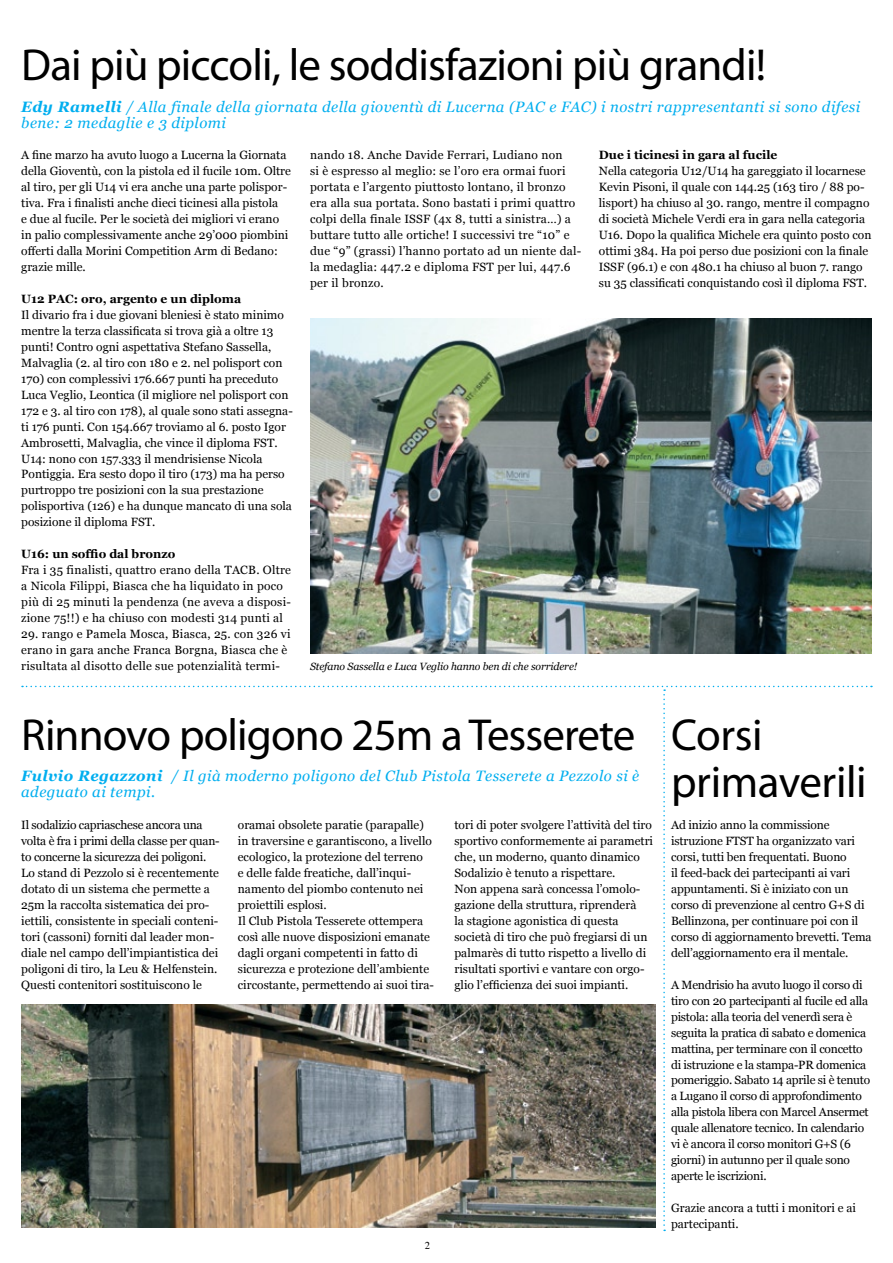
<style>
.page{position:relative;width:893px;height:1263px;background:#fff}
.page>*{position:absolute;margin:0;border:0;box-sizing:border-box;transform-origin:0 0}
.t1{font:45px/47.8px "Myriad Pro";letter-spacing:-.02em;color:#000}
.t2{font:italic 15px/15.9px "Georgia";letter-spacing:.03em;color:#00aeef}
.t3{font:12px/15.9px "Georgia";color:#000}
.t4{font:12px/15.9px "Georgia";letter-spacing:.02em;color:#000}
.t5{font:12px/15.9px "Georgia";letter-spacing:-.02em;color:#000}
.t6{font:700 12px "Georgia";color:#000}
.t7{font:italic 10.5px "Georgia";letter-spacing:-.01em;color:#000}
.t8{font:10.5px "Times";color:#000}
.s1{font-weight:700}
</style>
<div class="page">
<svg style="left:22px;top:686px;width:850px;height:545px"></svg>
<img style="left:310px;top:319px;width:562px;height:335px">
<img style="left:21px;top:1005px;width:634px;height:223px">
<h1 class="t1" style="left:21px;top:40px;width:746px">Dai più piccoli, le soddisfazioni più grandi!</h1>
<p class="t2" style="left:21px;top:99px;width:840px"><span class="s1">Edy Ramelli</span> / Alla finale della giornata della gioventù di Lucerna (PAC e FAC) i nostri rappresentanti si sono difesi bene: 2 medaglie e 3 diplomi</p>
<p class="t4" style="left:310px;top:148px;width:273px">nando 18. Anche Davide Ferrari, Ludiano non<br>si è espresso al meglio: se l’oro era ormai fuori portata e l’argento piuttosto lontano, il bronzo era alla sua portata. Sono bastati i primi quattro colpi della finale ISSF (4x 8, tutti a sinistra…) a buttare tutto alle ortiche! I successivi tre “10” e due “9” (grassi) l’hanno portato ad un niente dal&shy;la medaglia: 447.2 e diploma FST per lui, 447.6 per il bronzo.</p>
<p class="t3" style="left:21px;top:148px;width:271px">A fine marzo ha avuto luogo a Lucerna la Giornata della Gioventù, con la pistola ed il fucile 10m. Oltre al tiro, per gli U14 vi era anche una parte polispor&shy;tiva. Fra i finalisti anche dieci ticinesi alla pistola<br>e due al fucile. Per le società dei migliori vi erano in palio complessivamente anche 29’000 piombini offerti dalla Morini Competition Arm di Bedano: grazie mille.</p>
<p class="t6" style="left:21px;top:291px;width:221px">U12 PAC: oro, argento e un diploma</p>
<p class="t3" style="left:21px;top:307px;width:273px">Il divario fra i due giovani bleniesi è stato minimo mentre la terza classificata si trova già a oltre 13 punti! Contro ogni aspettativa Stefano Sassella, Malvaglia (2. al tiro con 180 e 2. nel polisport con 170) con complessivi 176.667 punti ha preceduto Luca Veglio, Leontica (il migliore nel polisport con 172 e 3. al tiro con 178), al quale sono stati assegna&shy;ti 176 punti. Con 154.667 troviamo al 6. posto Igor Ambrosetti, Malvaglia, che vince il diploma FST.<br>U14: nono con 157.333 il mendrisiense Nicola Pontiggia. Era sesto dopo il tiro (173) ma ha perso purtroppo tre posizioni con la sua prestazione polisportiva (126) e ha dunque mancato di una sola posizione il diploma FST.</p>
<p class="t6" style="left:21px;top:546px;width:156px">U16: un soffio dal bronzo</p>
<p class="t4" style="left:21px;top:562px;width:271px">Fra i 35 finalisti, quattro erano della TACB. Oltre a Nicola Filippi, Biasca che ha liquidato in poco più di 25 minuti la pendenza (ne aveva a disposi&shy;zione 75!!) e ha chiuso con modesti 314 punti al</p>
<p class="t4" style="left:21px;top:626px;width:271px">29. rango e Pamela Mosca, Biasca, 25. con 326 vi erano in gara anche Franca Borgna, Biasca che è risultata al disotto delle sue potenzialità termi-</p>
<p class="t6" style="left:599px;top:148px;width:180px">Due i ticinesi in gara al fucile</p>
<p class="t3" style="left:599px;top:164px;width:274px">Nella categoria U12/U14 ha gareggiato il locarnese Kevin Pisoni, il quale con 144.25 (163 tiro / 88 po&shy;lisport) ha chiuso al 30. rango, mentre il compagno di società Michele Verdi era in gara nella categoria U16. Dopo la qualifica Michele era quinto posto con ottimi 384. Ha poi perso due posizioni con la finale ISSF (96.1) e con 480.1 ha chiuso al buon 7. rango su 35 classificati conquistando così il diploma FST.</p>
<p class="t7" style="left:310px;top:659px;width:269px">Stefano Sassella e Luca Veglio hanno ben di che sorridere!</p>
<h1 class="t1" style="left:21px;top:710px;width:616px">Rinnovo poligono 25m a Tesserete</h1>
<p class="t2" style="left:21px;top:768px;width:620px"><span class="s1">Fulvio Regazzoni</span> / Il già moderno poligono del Club Pistola Tesserete a Pezzolo si è adeguato ai tempi.</p>
<p class="t3" style="left:238px;top:817px;width:198px">oramai obsolete paratie (parapalle) in traversine e garantiscono, a livello ecologico, la protezione del terreno<br>e delle falde freatiche, dall’inqui&shy;namento del piombo contenuto nei proiettili esplosi.<br>Il Club Pistola Tesserete ottempera così alle nuove disposizioni emanate dagli organi competenti in fatto di sicurezza e protezione dell’ambiente circostante, permettendo ai suoi tira-</p>
<p class="t3" style="left:671px;top:817px;width:202px">Ad inizio anno la commissione istruzione FTST ha organizzato vari corsi, tutti ben frequentati. Buono<br>il feed-back dei partecipanti ai vari appuntamenti. Si è iniziato con un corso di prevenzione al centro G+S di Bellinzona, per continuare poi con il corso di aggiornamento brevetti. Tema dell’aggiornamento era il mentale.</p>
<h1 class="t1" style="left:671px;top:710px;width:197px">Corsi primaverili</h1>
<p class="t3" style="left:454px;top:817px;width:200px">tori di poter svolgere l’attività del tiro sportivo conformemente ai parametri che, un moderno, quanto dinamico Sodalizio è tenuto a rispettare.<br>Non appena sarà concessa l’omolo&shy;gazione della struttura, riprenderà<br>la stagione agonistica di questa società di tiro che può fregiarsi di un palmarès di tutto rispetto a livello di risultati sportivi e vantare con orgo&shy;glio l’efficienza dei suoi impianti.</p>
<p class="t3" style="left:21px;top:817px;width:200px">Il sodalizio capriaschese ancora una volta è fra i primi della classe per quan&shy;to concerne la sicurezza dei poligoni.<br>Lo stand di Pezzolo si è recentemente dotato di un sistema che permette a 25m la raccolta sistematica dei pro&shy;iettili, consistente in speciali conteni&shy;tori (cassoni) forniti dal leader mon&shy;diale nel campo dell’impiantistica dei poligoni di tiro, la Leu &amp; Helfenstein.<br>Questi contenitori sostituiscono le</p>
<p class="t5" style="left:671px;top:977px;width:201px">A Mendrisio ha avuto luogo il corso di tiro con 20 partecipanti al fucile ed alla pistola: alla teoria del venerdì sera è seguita la pratica di sabato e domenica mattina, per terminare con il concetto di istruzione e la stampa-PR domenica pomeriggio. Sabato 14 aprile si è tenuto a Lugano il corso di approfondimento alla pistola libera con Marcel Ansermet quale allenatore tecnico. In calendario vi è ancora il corso monitori G+S (6 giorni) in autunno per il quale sono aperte le iscrizioni.</p>
<p class="t3" style="left:671px;top:1200px;width:187px">Grazie ancora a tutti i monitori e ai partecipanti.</p>
<p class="t8" style="left:425px;top:1236px;width:7px">2</p>
</div>
